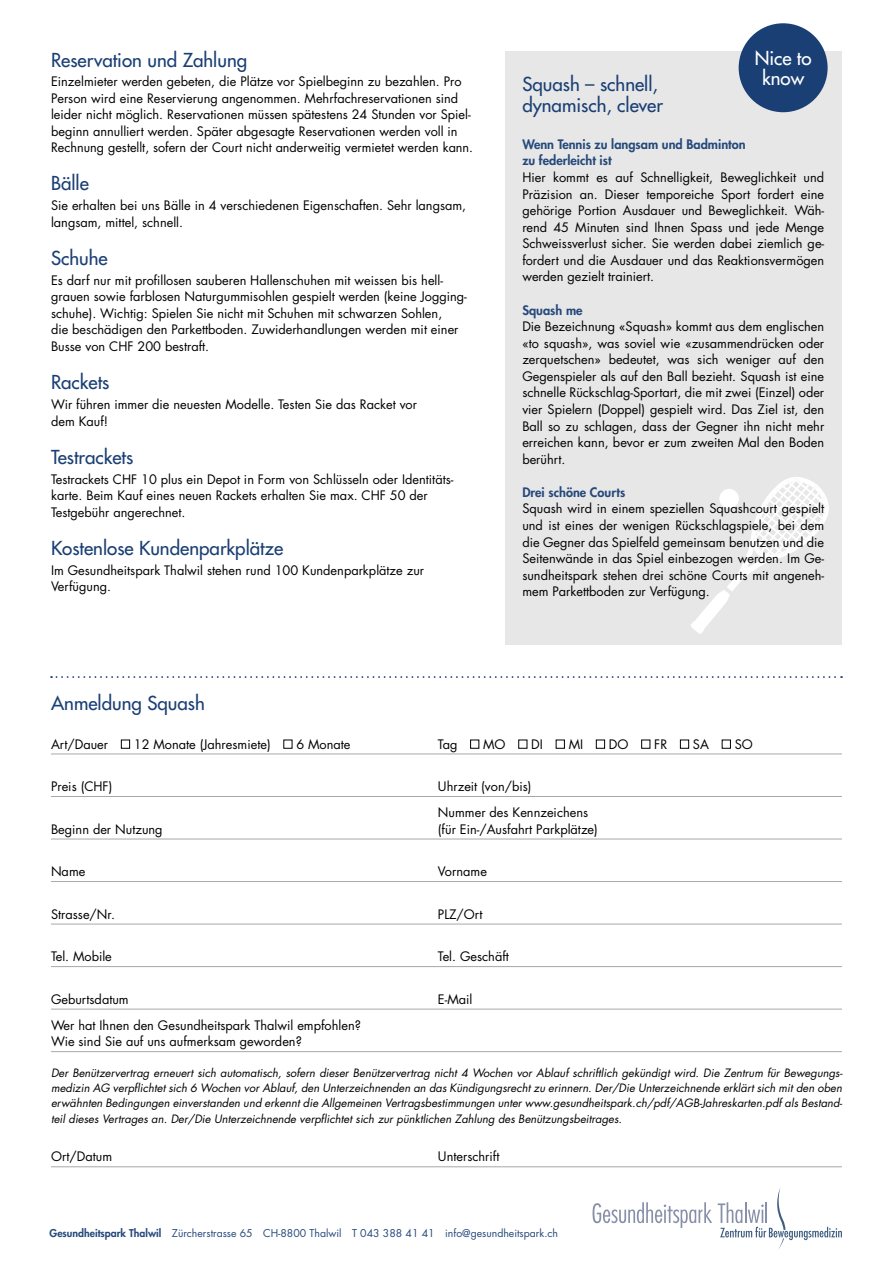
<style>
.page{position:relative;width:893px;height:1263px;background:#fff}
.page>*{position:absolute;margin:0;border:0;box-sizing:border-box;transform-origin:0 0}
.Untertitel{font:500 18.75px "Futura Std";color:#1a3f74}
.Untertitel-2{font:500 18.75px "Futura Std";color:#fff}
.Body{font:12.75px/16.5px "Futura Std";color:#000}
.Body_Titel{font:800 12.75px/16.5px "Futura Std";color:#25497b}
.Body-2{font:italic 11.25px/15.3px "Futura Std";color:#000;text-align:justify}
.t1{font:10.5px "Futura Std";color:#25497b}
.s1{font-weight:800}
</style>
<div class="page">
<div style="left:505px;top:51px;width:337px;height:593px;background:#e7e7e7"></div>
<div style="left:739px;top:23px;width:89px;height:89px;background:#1a3f74;border-radius:50%"></div>
<svg style="left:691px;top:477px;width:138px;height:157px"></svg>
<div style="left:719px;top:489px;width:20px;height:19px;background:#fff;border-radius:50%"></div>
<hr style="left:51px;top:839px;width:387px;height:1px;background:#a8a8a5">
<hr style="left:438px;top:839px;width:404px;height:1px;background:#a8a8a5">
<hr style="left:51px;top:753px;width:387px;height:1px;background:#a8a8a5">
<hr style="left:438px;top:753px;width:404px;height:1px;background:#a8a8a5">
<hr style="left:51px;top:796px;width:387px;height:1px;background:#a8a8a5">
<hr style="left:438px;top:796px;width:404px;height:1px;background:#a8a8a5">
<hr style="left:51px;top:881px;width:387px;height:1px;background:#a8a8a5">
<hr style="left:438px;top:881px;width:404px;height:1px;background:#a8a8a5">
<hr style="left:51px;top:924px;width:387px;height:1px;background:#a8a8a5">
<hr style="left:438px;top:924px;width:404px;height:1px;background:#a8a8a5">
<hr style="left:51px;top:966px;width:387px;height:1px;background:#a8a8a5">
<hr style="left:438px;top:966px;width:404px;height:1px;background:#a8a8a5">
<hr style="left:51px;top:1009px;width:387px;height:1px;background:#a8a8a5">
<hr style="left:438px;top:1009px;width:404px;height:1px;background:#a8a8a5">
<hr style="left:51px;top:1051px;width:387px;height:1px;background:#a8a8a5">
<hr style="left:438px;top:1051px;width:404px;height:1px;background:#a8a8a5">
<div style="left:121px;top:740px;width:9px;height:9px;border:1px solid #000"></div>
<div style="left:283px;top:740px;width:9px;height:9px;border:1px solid #000"></div>
<div style="left:470px;top:740px;width:9px;height:9px;border:1px solid #000"></div>
<div style="left:518px;top:740px;width:9px;height:9px;border:1px solid #000"></div>
<div style="left:556px;top:740px;width:9px;height:9px;border:1px solid #000"></div>
<div style="left:596px;top:740px;width:9px;height:9px;border:1px solid #000"></div>
<div style="left:641px;top:740px;width:9px;height:9px;border:1px solid #000"></div>
<div style="left:680px;top:740px;width:9px;height:9px;border:1px solid #000"></div>
<div style="left:722px;top:740px;width:9px;height:9px;border:1px solid #000"></div>
<hr style="left:51px;top:1166px;width:387px;height:1px;background:#a8a8a5">
<hr style="left:438px;top:1166px;width:404px;height:1px;background:#a8a8a5">
<svg style="left:51px;top:676px;width:791px;height:2px"></svg>
<svg style="left:593px;top:1202px;width:119px;height:26px"></svg>
<svg style="left:718px;top:1188px;width:124px;height:61px"></svg>
<p class="Untertitel" style="left:51px;top:48px;width:198px">Reservation und Zahlung</p>
<p class="Body" style="left:51px;top:73px;width:424px">Einzelmieter werden gebeten, die Plätze vor Spielbeginn zu bezahlen. Pro Person wird eine Reservierung angenommen. Mehrfachreservationen sind leider nicht möglich. Reservationen müssen spätestens 24 Stunden vor Spiel&shy;beginn annulliert werden. Später abgesagte Reservationen werden voll in Rechnung gestellt, sofern der Court nicht anderweitig vermietet werden kann.</p>
<p class="Untertitel" style="left:51px;top:172px;width:39px">Bälle</p>
<p class="Body" style="left:51px;top:197px;width:417px">Sie erhalten bei uns Bälle in 4 verschiedenen Eigenschaften. Sehr langsam, langsam, mittel, schnell.</p>
<p class="Untertitel" style="left:51px;top:246px;width:58px">Schuhe</p>
<p class="Body" style="left:51px;top:272px;width:417px">Es darf nur mit profillosen sauberen Hallenschuhen mit weissen bis hell&shy;grauen sowie farblosen Naturgummisohlen gespielt werden (keine Jogging&shy;schuhe). Wichtig: Spielen Sie nicht mit Schuhen mit schwarzen Sohlen,<br>die beschädigen den Parkettboden. Zuwiderhandlungen werden mit einer Busse von CHF 200 bestraft.</p>
<p class="Untertitel" style="left:51px;top:371px;width:60px">Rackets</p>
<p class="Body" style="left:51px;top:396px;width:367px">Wir führen immer die neuesten Modelle. Testen Sie das Racket vor dem Kauf!</p>
<p class="Untertitel" style="left:51px;top:445px;width:84px">Testrackets</p>
<p class="Body" style="left:51px;top:471px;width:404px">Testrackets CHF 10 plus ein Depot in Form von Schlüsseln oder Identitäts&shy;karte. Beim Kauf eines neuen Rackets erhalten Sie max. CHF 50 der<br>Testgebühr angerechnet.</p>
<p class="Untertitel" style="left:51px;top:536px;width:234px">Kostenlose Kundenparkplätze</p>
<p class="Body" style="left:51px;top:562px;width:375px">Im Gesundheitspark Thalwil stehen rund 100 Kundenparkplätze zur<br>Verfügung.</p>
<p class="Untertitel-2" style="left:755px;top:47px;width:58px">Nice to</p>
<p class="Untertitel" style="left:522px;top:72px;width:137px">Squash – schnell,</p>
<p class="Untertitel-2" style="left:762px;top:66px;width:44px">know</p>
<p class="Untertitel" style="left:522px;top:94px;width:142px">dynamisch, clever</p>
<p class="Body_Titel" style="left:522px;top:136px;width:225px">Wenn Tennis zu langsam und Badminton zu federleicht ist</p>
<p class="Body" style="left:522px;top:169px;width:303px;text-align:justify">Hier kommt es auf Schnelligkeit, Beweglichkeit und Präzision an. Dieser temporeiche Sport fordert eine gehörige Portion Ausdauer und Beweglichkeit. Wäh&shy;rend 45 Minuten sind Ihnen Spass und jede Menge Schweissverlust sicher. Sie werden dabei ziemlich ge&shy;fordert und die Ausdauer und das Reaktionsvermögen werden gezielt trainiert.</p>
<p class="Body_Titel" style="left:522px;top:302px;width:62px">Squash me</p>
<p class="Body" style="left:522px;top:318px;width:303px;text-align:justify">Die Bezeichnung «Squash» kommt aus dem englischen «to squash», was soviel wie «zusammendrücken oder zerquetschen» bedeutet, was sich weniger auf den Gegenspieler als auf den Ball bezieht. Squash ist eine schnelle Rückschlag-Sportart, die mit zwei (Einzel) oder vier Spielern (Doppel) gespielt wird. Das Ziel ist, den Ball so zu schlagen, dass der Gegner ihn nicht mehr erreichen kann, bevor er zum zweiten Mal den Boden berührt.</p>
<p class="Body_Titel" style="left:522px;top:484px;width:105px">Drei schöne Courts</p>
<p class="Body" style="left:522px;top:501px;width:303px;text-align:justify">Squash wird in einem speziellen Squashcourt gespielt und ist eines der wenigen Rückschlagspiele, bei dem die Gegner das Spielfeld gemeinsam benutzen und die Seitenwände in das Spiel einbezogen werden. Im Ge&shy;sundheitspark stehen drei schöne Courts mit angeneh&shy;mem Parkettboden zur Verfügung.</p>
<p class="Untertitel" style="left:51px;top:691px;width:155px">Anmeldung Squash</p>
<p class="Body" style="left:51px;top:736px;width:59px">Art/Dauer</p>
<p class="Body" style="left:134px;top:736px;width:138px">12 Monate (Jahresmiete)</p>
<p class="Body" style="left:296px;top:736px;width:56px">6 Monate</p>
<p class="Body" style="left:438px;top:736px;width:21px">Tag</p>
<p class="Body" style="left:483px;top:736px;width:24px">MO</p>
<p class="Body" style="left:531px;top:736px;width:13px">DI</p>
<p class="Body" style="left:569px;top:736px;width:16px">MI</p>
<p class="Body" style="left:609px;top:736px;width:21px">DO</p>
<p class="Body" style="left:654px;top:736px;width:15px">FR</p>
<p class="Body" style="left:693px;top:736px;width:18px">SA</p>
<p class="Body" style="left:735px;top:736px;width:20px">SO</p>
<p class="Body" style="left:51px;top:778px;width:63px">Preis (CHF)</p>
<p class="Body" style="left:438px;top:778px;width:95px">Uhrzeit (von/bis)</p>
<p class="Body" style="left:51px;top:821px;width:113px">Beginn der Nutzung</p>
<p class="Body" style="left:438px;top:804px;width:161px">Nummer des Kennzeichens (für Ein-/Ausfahrt Parkplätze)</p>
<p class="Body" style="left:51px;top:863px;width:36px">Name</p>
<p class="Body" style="left:438px;top:863px;width:50px">Vorname</p>
<p class="Body" style="left:51px;top:906px;width:65px">Strasse/Nr.</p>
<p class="Body" style="left:438px;top:906px;width:46px">PLZ/Ort</p>
<p class="Body" style="left:51px;top:948px;width:62px">Tel. Mobile</p>
<p class="Body" style="left:438px;top:948px;width:72px">Tel. Geschäft</p>
<p class="Body" style="left:51px;top:991px;width:79px">Geburtsdatum</p>
<p class="Body" style="left:438px;top:991px;width:36px">E-Mail</p>
<p class="Body" style="left:51px;top:1017px;width:311px">Wer hat Ihnen den Gesundheitspark Thalwil empfohlen?<br>Wie sind Sie auf uns aufmerksam geworden?</p>
<p class="Body-2" style="left:51px;top:1065px;width:793px">Der Benützervertrag erneuert sich automatisch, sofern dieser Benützervertrag nicht 4 Wochen vor Ablauf schriftlich gekündigt wird. Die Zentrum für Bewegungs&shy;medizin AG verpflichtet sich 6 Wochen vor Ablauf, den Unterzeichnenden an das Kündigungsrecht zu erinnern. Der/Die Unterzeichnende erklärt sich mit den oben erwähnten Bedingungen einverstanden und erkennt die Allgemeinen Vertragsbestimmungen unter www.gesundheitspark.ch/pdf/AGB-Jahreskarten.pdf als Bestand&shy;teil dieses Vertrages an. Der/Die Unterzeichnende verpflichtet sich zur pünktlichen Zahlung des Benützungsbeitrages.</p>
<p class="Body" style="left:51px;top:1149px;width:63px">Ort/Datum</p>
<p class="Body" style="left:438px;top:1149px;width:63px">Unterschrift</p>
<p class="t1" style="left:50px;top:1227px;width:510px"><span class="s1">Gesundheitspark Thalwil</span> Zürcherstrasse 65 CH-8800 Thalwil T 043 388 41 41 info@gesundheitspark.ch</p>
</div>
